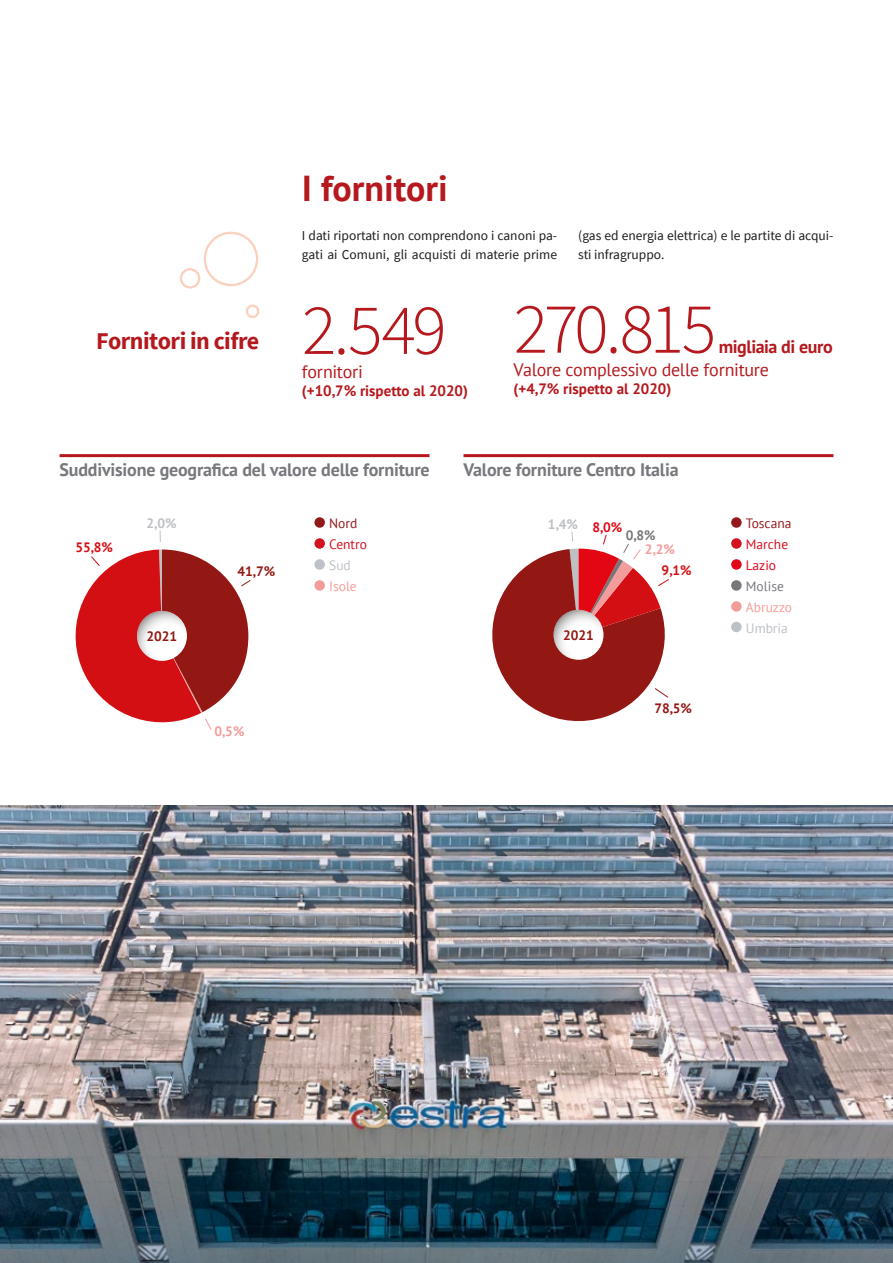
<style>
.page{position:relative;width:893px;height:1263px;background:#fff}
.page>*{position:absolute;margin:0;border:0;box-sizing:border-box;transform-origin:0 0}
.t1{font:300 72px "Source Sans Pro";letter-spacing:-.055em;color:#b5191e}
.t2{font:700 36px "PT Sans";color:#b5191e}
.t3{font:700 24px "Source Sans Pro";letter-spacing:-.025em;color:#b5191e}
.t4{font:700 18px "PT Sans";letter-spacing:-.01em;color:#76787c}
.t5{font:18px "PT Sans";letter-spacing:-.015em;color:#b5191e}
.t6{font:700 18px "PT Sans";letter-spacing:-.03em;color:#b5191e}
.t7{font:700 15px "PT Sans";color:#b5191e}
.t8{font:700 13.65px "PT Sans";color:#931813}
.t9{font:700 13.65px "PT Sans";color:#d40f14}
.t10{font:700 13.65px "PT Sans";color:#f39c9b}
.t11{font:700 13.65px "PT Sans";color:#bec0c4}
.t12{font:13.5px/19.5px "Source Sans Pro";color:#1d1d1b}
.t13{font:13.5px "PT Sans";color:#d4111f}
.t14{font:13.5px "PT Sans";color:#f39d9a}
.t15{font:13.5px "PT Sans";color:#94191c}
.t16{font:13.5px "PT Sans";color:#bec1c6}
.t17{font:700 13.5px "PT Sans";color:#931813}
.t18{font:700 13.5px "PT Sans";color:#bec0c4}
.t19{font:13.5px "PT Sans";color:#76787c}
.t20{font:13.5px "PT Sans";color:#e3061b}
.t21{font:700 13.5px "PT Sans";color:#f39c9b}
.t22{font:700 13.5px "PT Sans";color:#d40f14}
.t23{font:700 13.5px "PT Sans";color:#767679}
.s1{color:#e30613}
</style>
<div class="page">
<div style="left:204px;top:232px;width:54px;height:54px;border:2px solid #fbd1bd;border-radius:50%"></div>
<div style="left:180px;top:268px;width:20px;height:21px;border:2px solid #fbd1bd;border-radius:50%"></div>
<div style="left:246px;top:305px;width:13px;height:13px;border:2px solid #fbd1bd;border-radius:50%"></div>
<hr style="left:60px;top:454px;width:369px;height:3px;background:#b5191e">
<hr style="left:463px;top:454px;width:370px;height:3px;background:#b5191e">
<div style="left:314px;top:517px;width:11px;height:11px;background:#94191c;border-radius:50%"></div>
<div style="left:314px;top:538px;width:11px;height:11px;background:#d4111f;border-radius:50%"></div>
<div style="left:314px;top:559px;width:11px;height:11px;background:#bec1c6;border-radius:50%"></div>
<div style="left:314px;top:580px;width:11px;height:11px;background:#f39d9a;border-radius:50%"></div>
<div style="left:731px;top:517px;width:11px;height:11px;background:#94191c;border-radius:50%"></div>
<div style="left:731px;top:538px;width:11px;height:11px;background:#d4111f;border-radius:50%"></div>
<div style="left:731px;top:559px;width:11px;height:11px;background:#e3061b;border-radius:50%"></div>
<div style="left:731px;top:580px;width:11px;height:11px;background:#76787c;border-radius:50%"></div>
<div style="left:731px;top:601px;width:11px;height:11px;background:#f39d9a;border-radius:50%"></div>
<svg style="left:75px;top:530px;width:176px;height:200px"></svg>
<svg style="left:492px;top:531px;width:177px;height:190px"></svg>
<div style="left:731px;top:622px;width:11px;height:10px;background:#bec1c6;border-radius:50%"></div>
<img style="left:0;top:805px;width:893px;height:458px">
<h3 class="t3" style="left:96px;top:324px;width:165px">Fornitori in cifre</h3>
<h2 class="t2" style="left:302px;top:164px;width:148px">I fornitori</h2>
<p class="t12" style="left:302px;top:225px;width:257px">I dati riportati non comprendono i canoni pa&shy;gati ai Comuni, gli acquisti di materie prime</p>
<p class="t12" style="left:578px;top:225px;width:257px">(gas ed energia elettrica) e le partite di acqui&shy;sti infragruppo.</p>
<h1 class="t1" style="left:302px;top:286px;width:146px">2.549</h1>
<h3 class="t5" style="left:302px;top:360px;width:62px">fornitori</h3>
<p class="t7" style="left:302px;top:380px;width:168px">(+10,7% rispetto al 2020)</p>
<h1 class="t1" style="left:514px;top:285px;width:204px">270.815</h1>
<h3 class="t6" style="left:719px;top:334px;width:115px">migliaia di euro</h3>
<h3 class="t5" style="left:514px;top:358px;width:257px">Valore complessivo delle forniture</h3>
<p class="t7" style="left:514px;top:379px;width:159px">(+4,7% rispetto al 2020)</p>
<h3 class="t4" style="left:60px;top:458px;width:372px">Suddivisione geografica del valore delle forniture</h3>
<h3 class="t4" style="left:463px;top:458px;width:217px">Valore forniture Centro Italia</h3>
<p class="t15" style="left:329px;top:514px;width:30px">Nord</p>
<p class="t13" style="left:329px;top:535px;width:39px">Centro</p>
<p class="t16" style="left:329px;top:556px;width:23px">Sud</p>
<p class="t14" style="left:329px;top:577px;width:29px">Isole</p>
<p class="t11" style="left:147px;top:514px;width:31px">2,0%</p>
<p class="t18" style="left:548px;top:515px;width:76px">1,4% <span class="s1">8,0%</span></p>
<p class="t23" style="left:626px;top:526px;width:31px">0,8%</p>
<p class="t9" style="left:75px;top:538px;width:39px">55,8%</p>
<p class="t21" style="left:645px;top:540px;width:31px">2,2%</p>
<p class="t22" style="left:662px;top:561px;width:31px">9,1%</p>
<p class="t8" style="left:237px;top:562px;width:39px">41,7%</p>
<p class="t8" style="left:147px;top:627px;width:32px">2021</p>
<p class="t10" style="left:214px;top:722px;width:31px">0,5%</p>
<p class="t17" style="left:563px;top:626px;width:32px">2021</p>
<p class="t17" style="left:654px;top:699px;width:39px">78,5%</p>
<p class="t15" style="left:746px;top:514px;width:47px">Toscana</p>
<p class="t13" style="left:746px;top:535px;width:44px">Marche</p>
<p class="t20" style="left:746px;top:556px;width:32px">Lazio</p>
<p class="t19" style="left:746px;top:577px;width:40px">Molise</p>
<p class="t14" style="left:746px;top:598px;width:48px">Abruzzo</p>
<p class="t16" style="left:746px;top:619px;width:43px">Umbria</p>
</div>
